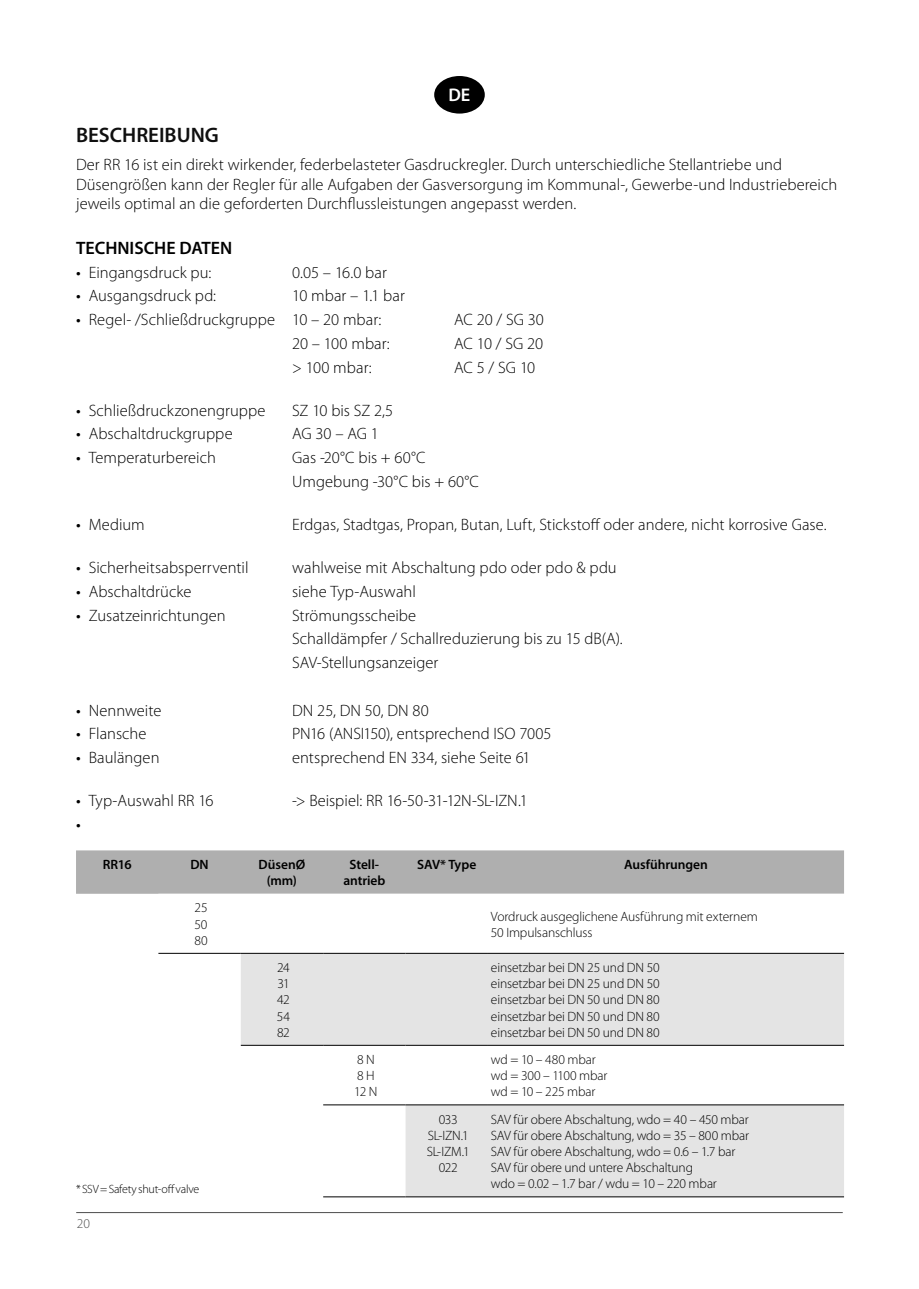
<style>
.page{position:relative;width:919px;height:1289px;background:#fff}
.page>*{position:absolute;margin:0;border:0;box-sizing:border-box;transform-origin:0 0}
.t1{font:600 21px "Myriad Pro";color:#0f0f0f}
.t2{font:600 18.3px "Myriad Pro";color:#fff}
.t3{font:600 18px "Myriad Pro";color:#000}
.t4{font:300 16.5px/23.7px "Myriad Pro";color:#000}
.t5{font:16.5px "Myriad Pro";color:#000}
.t6{font:300 13.5px/16.2px "Myriad Pro";letter-spacing:-.01em;color:#000}
.t7{font:600 13.5px/16.2px "Myriad Pro";letter-spacing:-.005em;color:#000;text-align:center}
.t8{font:300 13.5px "Myriad Pro";color:#4d4d4d}
.t9{font:300 12px "Myriad Pro";letter-spacing:-.02em;color:#000}
.s1{font-weight:400}
</style>
<div class="page">
<hr style="left:76px;top:1212px;width:766px;height:1px;background:#4d4d4d">
<div style="left:76px;top:850px;width:768px;height:43px;background:#afafaf"></div>
<svg style="left:158px;top:893px;width:686px;height:153px"></svg>
<svg style="left:241px;top:954px;width:603px;height:242px;fill:#e4e4e4"></svg>
<hr style="left:323px;top:1196px;width:82px;height:1px;background:#000">
<hr style="left:158px;top:953px;width:83px;height:1px;background:#000">
<hr style="left:241px;top:953px;width:82px;height:1px;background:#000">
<hr style="left:323px;top:953px;width:82px;height:1px;background:#000">
<hr style="left:405px;top:953px;width:83px;height:1px;background:#000">
<hr style="left:488px;top:953px;width:356px;height:1px;background:#000">
<hr style="left:241px;top:1045px;width:82px;height:1px;background:#000">
<hr style="left:323px;top:1045px;width:82px;height:1px;background:#000">
<hr style="left:405px;top:1045px;width:83px;height:1px;background:#000">
<hr style="left:488px;top:1045px;width:356px;height:1px;background:#000">
<hr style="left:323px;top:1104px;width:82px;height:1px;background:#000">
<hr style="left:405px;top:1104px;width:83px;height:1px;background:#000">
<hr style="left:488px;top:1104px;width:356px;height:1px;background:#000">
<hr style="left:405px;top:1196px;width:83px;height:1px;background:#000">
<hr style="left:488px;top:1196px;width:356px;height:1px;background:#000">
<div style="left:434px;top:76px;width:50px;height:38px;background:#000;border-radius:50%"></div>
<p class="t2" style="left:448px;top:83px;width:23px">DE</p>
<p class="t1" style="left:76px;top:122px;width:144px">BESCHREIBUNG</p>
<p class="t4" style="left:76px;top:155px;width:762px;line-height:19.5px">Der RR 16 ist ein direkt wirkender, federbelasteter Gasdruckregler. Durch unterschiedliche Stellantriebe und<br>Düsengrößen kann der Regler für alle Aufgaben der Gasversorgung im Kommunal-, Gewerbe-und Industriebereich jeweils optimal an die geforderten Durchflussleistungen angepasst werden.</p>
<p class="t3" style="left:76px;top:236px;width:158px">TECHNISCHE DATEN</p>
<p class="t4" style="left:76px;top:260px;width:137px"><span class="s1">•</span> Eingangsdruck pu:</p>
<p class="t4" style="left:292px;top:260px;width:96px">0.05 – 16.0 bar</p>
<p class="t4" style="left:76px;top:284px;width:141px"><span class="s1">•</span> Ausgangsdruck pd:</p>
<p class="t4" style="left:292px;top:284px;width:114px">10 mbar – 1.1 bar</p>
<p class="t4" style="left:76px;top:307px;width:307px"><span class="s1">•</span> Regel- /Schließdruckgruppe 10 – 20 mbar:</p>
<p class="t4" style="left:454px;top:307px;width:91px">AC 20 / SG 30</p>
<p class="t4" style="left:292px;top:331px;width:99px">20 – 100 mbar:</p>
<p class="t4" style="left:454px;top:331px;width:90px">AC 10 / SG 20</p>
<p class="t4" style="left:292px;top:355px;width:81px">&gt; 100 mbar:</p>
<p class="t4" style="left:454px;top:355px;width:83px">AC 5 / SG 10</p>
<p class="t4" style="left:76px;top:398px;width:191px"><span class="s1">•</span> Schließdruckzonengruppe</p>
<p class="t4" style="left:292px;top:398px;width:102px">SZ 10 bis SZ 2,5</p>
<p class="t4" style="left:76px;top:422px;width:158px"><span class="s1">•</span> Abschaltdruckgruppe</p>
<p class="t4" style="left:292px;top:422px;width:88px">AG 30 – AG 1</p>
<p class="t4" style="left:76px;top:446px;width:141px"><span class="s1">•</span> Temperaturbereich</p>
<p class="t4" style="left:292px;top:446px;width:188px">Gas -20°C bis + 60°C<br>Umgebung -30°C bis + 60°C</p>
<p class="t4" style="left:76px;top:512px;width:70px"><span class="s1">•</span> Medium</p>
<p class="t4" style="left:292px;top:512px;width:536px">Erdgas, Stadtgas, Propan, Butan, Luft, Stickstoff oder andere, nicht korrosive Gase.</p>
<p class="t4" style="left:76px;top:555px;width:174px"><span class="s1">•</span> Sicherheitsabsperrventil</p>
<p class="t4" style="left:292px;top:555px;width:326px">wahlweise mit Abschaltung pdo oder pdo &amp; pdu</p>
<p class="t4" style="left:76px;top:579px;width:117px"><span class="s1">•</span> Abschaltdrücke</p>
<p class="t4" style="left:292px;top:579px;width:125px">siehe Typ-Auswahl</p>
<p class="t4" style="left:76px;top:603px;width:151px"><span class="s1">•</span> Zusatzeinrichtungen</p>
<p class="t4" style="left:292px;top:603px;width:332px">Strömungsscheibe<br>Schalldämpfer / Schallreduzierung bis zu 15 dB(A).<br>SAV-Stellungsanzeiger</p>
<p class="t4" style="left:76px;top:698px;width:87px"><span class="s1">•</span> Nennweite</p>
<p class="t4" style="left:292px;top:698px;width:138px">DN 25, DN 50, DN 80</p>
<p class="t4" style="left:76px;top:722px;width:72px"><span class="s1">•</span> Flansche</p>
<p class="t4" style="left:292px;top:722px;width:261px">PN16 (ANSI150), entsprechend ISO 7005</p>
<p class="t4" style="left:76px;top:745px;width:85px"><span class="s1">•</span> Baulängen</p>
<p class="t4" style="left:292px;top:745px;width:240px">entsprechend EN 334, siehe Seite 61</p>
<p class="t4" style="left:76px;top:788px;width:139px"><span class="s1">•</span> Typ-Auswahl RR 16</p>
<p class="t4" style="left:292px;top:788px;width:237px">-&gt; Beispiel: RR 16-50-31-12N-SL-IZN.1</p>
<p class="t5" style="left:76px;top:814px;width:6px">•</p>
<p class="t7" style="left:103px;top:856px;width:30px">RR16</p>
<p class="t7" style="left:190px;top:856px;width:20px">DN</p>
<p class="t7" style="left:258px;top:856px;width:48px">DüsenØ (mm)</p>
<p class="t7" style="left:343px;top:856px;width:43px">Stell&shy;antrieb</p>
<p class="t7" style="left:417px;top:856px;width:61px">SAV* Type</p>
<p class="t7" style="left:624px;top:856px;width:85px">Ausführungen</p>
<p class="t6" style="left:194px;top:899px;width:15px;text-align:justify">25<br>50<br>80</p>
<p class="t6" style="left:491px;top:907px;width:268px">Vordruck ausgeglichene Ausführung mit externem<br>50 Impulsanschluss</p>
<p class="t6" style="left:277px;top:959px;width:15px;text-align:justify">24<br>31<br>42<br>54<br>82</p>
<p class="t6" style="left:491px;top:959px;width:170px;text-align:justify">einsetzbar bei DN 25 und DN 50 einsetzbar bei DN 25 und DN 50 einsetzbar bei DN 50 und DN 80 einsetzbar bei DN 50 und DN 80 einsetzbar bei DN 50 und DN 80</p>
<p class="t6" style="left:354px;top:1051px;width:25px">8 N<br>8 H<br>12 N</p>
<p class="t6" style="left:491px;top:1051px;width:118px">wd = 10 – 480 mbar wd = 300 – 1100 mbar wd = 10 – 225 mbar</p>
<p class="t6" style="left:426px;top:1110px;width:44px;text-align:center">033<br>SL-IZN.1<br>SL-IZM.1<br>022</p>
<p class="t6" style="left:491px;top:1110px;width:260px">SAV für obere Abschaltung, wdo = 40 – 450 mbar SAV für obere Abschaltung, wdo = 35 – 800 mbar SAV für obere Abschaltung, wdo = 0.6 – 1.7 bar SAV für obere und untere Abschaltung<br>wdo = 0.02 – 1.7 bar / wdu = 10 – 220 mbar</p>
<p class="t9" style="left:76px;top:1181px;width:125px">* SSV = Safety shut-off valve</p>
<p class="t8" style="left:77px;top:1214px;width:15px">20</p>
</div>
